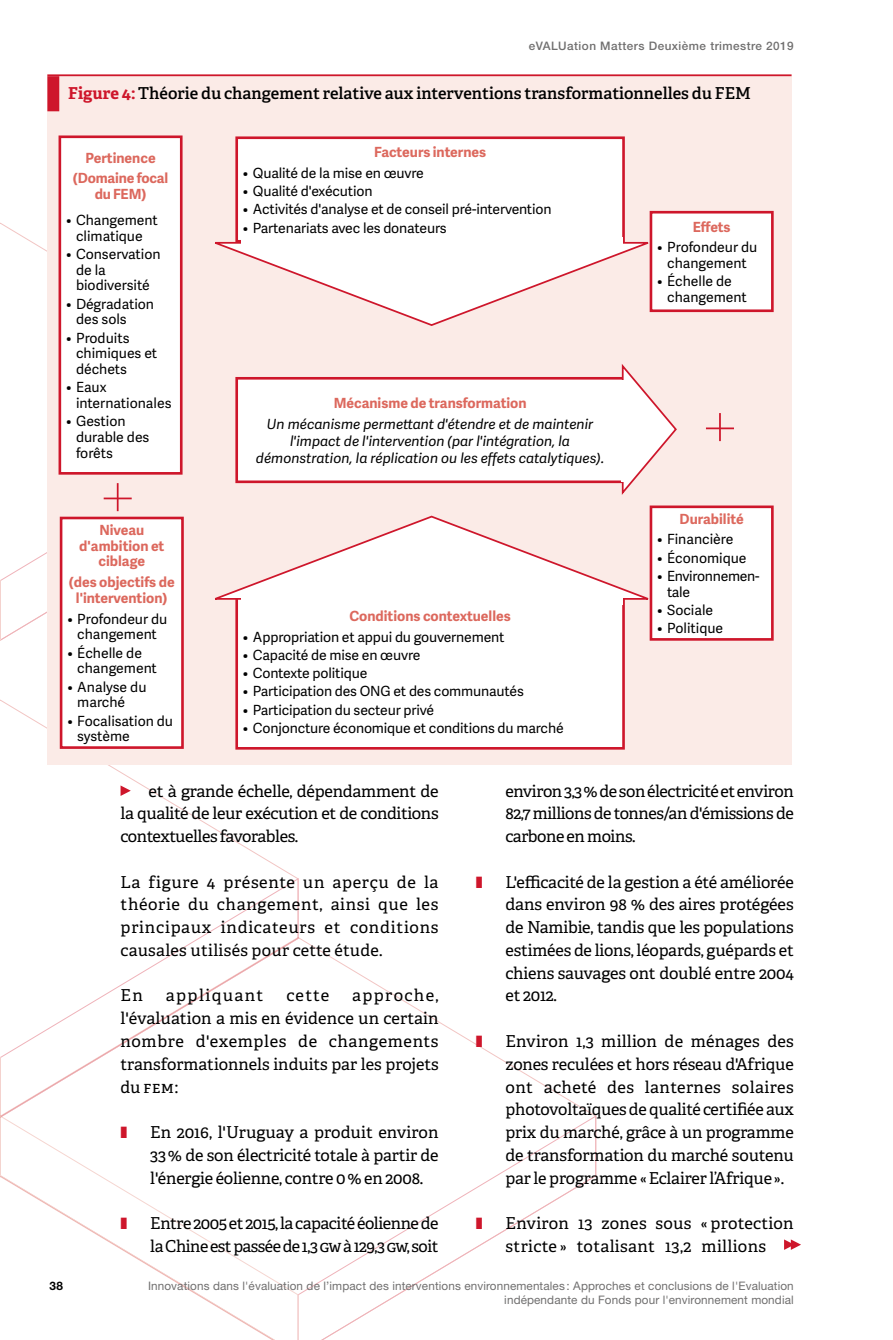
<style>
.page{position:relative;width:893px;height:1340px;background:#fff}
.page>*{position:absolute;margin:0;border:0;box-sizing:border-box;transform-origin:0 0}
.t1{font:16.45px/22.8px "Adelle";letter-spacing:-.01em;color:#000;text-align:justify}
.t2{font:600 16.45px "Adelle";color:#000}
.t3{font:16.45px/22.8px "Adelle";letter-spacing:.015em;color:#000}
.t4{font:16.45px "Adelle";letter-spacing:.085em;color:#000}
.t5{font:14px/15.8px "Adelle Sans";letter-spacing:-.01em;color:#000}
.t6{font:700 14px/15.8px "Adelle Sans";color:#dc685d;text-align:center}
.t7{font:italic 14px/16.8px "Adelle Sans";color:#000;text-align:center}
.t8{font:11.72px/14px "Helvetica Neue LT Std";letter-spacing:.01em;color:#706f6f;text-align:right}
.t9{font:500 11.72px "Helvetica Neue LT Std";letter-spacing:.04em;color:#706f6f}
.t10{font:700 11.72px "Helvetica Neue LT Std";color:#000}
.s1{font-weight:700;color:#ce162b}
</style>
<div class="page">
<svg style="left:202px;top:877px;width:97px;height:59px"></svg>
<svg style="left:1px;top:936px;width:592px;height:178px"></svg>
<svg style="left:299px;top:1114px;width:298px;height:225px"></svg>
<svg style="left:1px;top:1114px;width:298px;height:225px"></svg>
<svg style="left:0;top:579px;width:1px;height:599px"></svg>
<div style="left:47px;top:74px;width:744px;height:691px;background:#fbebe7"></div>
<div style="left:47px;top:76px;width:12px;height:35px;background:#ce162b"></div>
<hr style="left:47px;top:74px;width:744px;height:2px;background:#ce162b">
<div style="left:60px;top:137px;width:121px;height:336px;background:#fff"></div>
<div style="left:59px;top:135px;width:124px;height:339px;border:3px solid #ce162b"></div>
<div style="left:61px;top:518px;width:121px;height:229px;background:#fff"></div>
<div style="left:60px;top:516px;width:124px;height:233px;border:3px solid #ce162b"></div>
<div style="left:237px;top:138px;width:386px;height:103px;background:#fff"></div>
<div style="left:235px;top:136px;width:390px;height:106px;border:3px solid #ce162b"></div>
<div style="left:237px;top:595px;width:386px;height:153px;background:#fff"></div>
<div style="left:235px;top:593px;width:390px;height:156px;border:3px solid #ce162b"></div>
<div style="left:237px;top:378px;width:386px;height:104px;background:#fff"></div>
<div style="left:235px;top:377px;width:390px;height:106px;border:3px solid #ce162b"></div>
<div style="left:651px;top:212px;width:121px;height:99px;background:#fff"></div>
<div style="left:650px;top:211px;width:124px;height:101px;border:3px solid #ce162b"></div>
<div style="left:651px;top:507px;width:121px;height:132px;background:#fff"></div>
<div style="left:650px;top:505px;width:124px;height:135px;border:3px solid #ce162b"></div>
<hr style="left:104px;top:497px;width:28px;height:2px;background:#ce162b">
<hr style="left:117px;top:483px;width:2px;height:28px;background:#ce162b">
<hr style="left:706px;top:427px;width:28px;height:2px;background:#ce162b">
<hr style="left:719px;top:413px;width:2px;height:28px;background:#ce162b">
<svg style="left:215px;top:240px;width:435px;height:86px"></svg>
<div style="left:241px;top:237px;width:381px;height:10px;background:#fff"></div>
<svg style="left:215px;top:514px;width:439px;height:87px"></svg>
<div style="left:241px;top:595px;width:381px;height:9px;background:#fff"></div>
<svg style="left:620px;top:364px;width:57px;height:131px"></svg>
<div style="left:621px;top:380px;width:5px;height:101px;background:#fff"></div>
<svg style="left:121px;top:785px;width:10px;height:11px"></svg>
<svg style="left:784px;top:1239px;width:17px;height:10px"></svg>
<svg style="left:121px;top:1126px;width:6px;height:12px"></svg>
<svg style="left:121px;top:1217px;width:6px;height:12px"></svg>
<svg style="left:476px;top:1035px;width:6px;height:12px"></svg>
<svg style="left:476px;top:1217px;width:6px;height:12px"></svg>
<p class="t9" style="left:529px;top:38px;width:266px">eVALUation Matters Deuxième trimestre 2019</p>
<p class="t2" style="left:68px;top:83px;width:684px"><span class="s1">Figure 4:</span> Théorie du changement relative aux interventions transformationnelles du FEM</p>
<p class="t6" style="left:73px;top:147px;width:97px;line-height:20.7px">Pertinence (Domaine focal</p>
<p class="t6" style="left:95px;top:186px;width:53px">du FEM)</p>
<p class="t5" style="left:66px;top:212px;width:93px;text-align:center">• Changement climatique</p>
<p class="t5" style="left:76px;top:246px;width:86px;text-indent:-10px">• Conservation de la biodiversité</p>
<p class="t5" style="left:76px;top:295px;width:80px;text-indent:-10px">• Dégradation des sols</p>
<p class="t5" style="left:76px;top:329px;width:83px;text-indent:-10px">• Produits chimiques et déchets</p>
<p class="t5" style="left:76px;top:379px;width:97px;text-indent:-10px">• Eaux internationales</p>
<p class="t5" style="left:76px;top:413px;width:75px;text-indent:-10px">• Gestion durable des forêts</p>
<p class="t6" style="left:79px;top:521px;width:86px">Niveau d'ambition et ciblage</p>
<p class="t6" style="left:69px;top:573px;width:107px">(des objectifs de l'intervention)</p>
<p class="t5" style="left:67px;top:610px;width:102px;text-align:center">• Profondeur du changement</p>
<p class="t5" style="left:77px;top:644px;width:81px;text-indent:-10px">• Échelle de changement</p>
<p class="t5" style="left:77px;top:678px;width:71px;text-indent:-10px">• Analyse du marché</p>
<p class="t5" style="left:77px;top:712px;width:97px;text-indent:-10px">• Focalisation du système</p>
<p class="t6" style="left:374px;top:144px;width:114px">Facteurs internes</p>
<p class="t5" style="left:243px;top:164px;width:182px">• Qualité de la mise en œuvre</p>
<p class="t5" style="left:243px;top:183px;width:131px">• Qualité d'exécution</p>
<p class="t5" style="left:243px;top:201px;width:310px">• Activités d'analyse et de conseil pré-intervention</p>
<p class="t5" style="left:243px;top:219px;width:205px">• Partenariats avec les donateurs</p>
<p class="t6" style="left:334px;top:394px;width:194px">Mécanisme de transformation</p>
<p class="t7" style="left:256px;top:415px;width:350px">Un mécanisme permettant d'étendre et de maintenir l'impact de l'intervention (par l'intégration, la démonstration, la réplication ou les effets catalytiques).</p>
<p class="t6" style="left:349px;top:607px;width:163px">Conditions contextuelles</p>
<p class="t5" style="left:243px;top:628px;width:263px">• Appropriation et appui du gouvernement</p>
<p class="t5" style="left:243px;top:646px;width:179px">• Capacité de mise en œuvre</p>
<p class="t5" style="left:243px;top:665px;width:126px">• Contexte politique</p>
<p class="t5" style="left:243px;top:683px;width:282px">• Participation des ONG et des communautés</p>
<p class="t5" style="left:243px;top:701px;width:193px">• Participation du secteur privé</p>
<p class="t5" style="left:243px;top:719px;width:322px">• Conjoncture économique et conditions du marché</p>
<p class="t6" style="left:693px;top:218px;width:39px">Effets</p>
<p class="t5" style="left:657px;top:239px;width:102px;text-align:center">• Profondeur du changement</p>
<p class="t5" style="left:667px;top:273px;width:81px;text-indent:-10px">• Échelle de changement</p>
<p class="t6" style="left:680px;top:510px;width:66px">Durabilité</p>
<p class="t5" style="left:657px;top:531px;width:78px">• Financière</p>
<p class="t5" style="left:657px;top:549px;width:91px">• Économique</p>
<p class="t5" style="left:667px;top:567px;width:94px;text-indent:-10px">• Environnemen&shy;tale</p>
<p class="t5" style="left:657px;top:601px;width:57px">• Sociale</p>
<p class="t5" style="left:657px;top:620px;width:67px">• Politique</p>
<p class="t10" style="left:50px;top:1278px;width:15px">38</p>
<p class="t1" style="left:121px;top:779px;width:320px;text-indent:28px">et à grande échelle, dépendamment de la qualité de leur exécution et de conditions contextuelles favorables.</p>
<p class="t1" style="left:121px;top:870px;width:320px">La figure 4 présente un aperçu de la théorie du changement, ainsi que les principaux indicateurs et conditions causales utilisés pour cette étude.</p>
<p class="t1" style="left:121px;top:984px;width:24px">En</p>
<p class="t4" style="left:166px;top:985px;width:99px">appliquant</p>
<p class="t1" style="left:286px;top:984px;width:44px">cette</p>
<p class="t1" style="left:121px;top:984px;width:320px;text-indent:231px">approche, l'évaluation a mis en évidence un certain nombre d'exemples de changements transformationnels induits par les projets du fem:</p>
<p class="t1" style="left:150px;top:1121px;width:290px">En 2016, l'Uruguay a produit environ 33% de son électricité totale à partir de l'énergie éolienne, contre 0% en 2008.</p>
<p class="t1" style="left:150px;top:1212px;width:290px">Entre 2005 et 2015, la capacité éolienne de la Chine est passée de 1,3gw à 129,3gw, soit</p>
<p class="t1" style="left:505px;top:779px;width:290px">environ 3,3% de son électricité et environ 82,7 millions de tonnes/an d'émissions de carbone en moins.</p>
<p class="t1" style="left:505px;top:870px;width:290px">L'efficacité de la gestion a été améliorée dans environ 98 % des aires protégées de Namibie, tandis que les populations estimées de lions, léopards, guépards et chiens sauvages ont doublé entre 2004 et 2012.</p>
<p class="t1" style="left:505px;top:1030px;width:290px">Environ 1,3 million de ménages des zones reculées et hors réseau d'Afrique ont acheté des lanternes solaires photovoltaïques de qualité certifiée aux prix du marché, grâce à un programme de transformation du marché soutenu par le programme «Eclairer l’Afrique».</p>
<p class="t3" style="left:505px;top:1212px;width:290px">Environ 13 zones sous « protection stricte » totalisant 13,2 millions</p>
<p class="t8" style="left:148px;top:1278px;width:647px">Innovations dans l'évaluation de l’impact des interventions environnementales : Approches et conclusions de l'Evaluation indépendante du Fonds pour l'environnement mondial</p>
</div>
